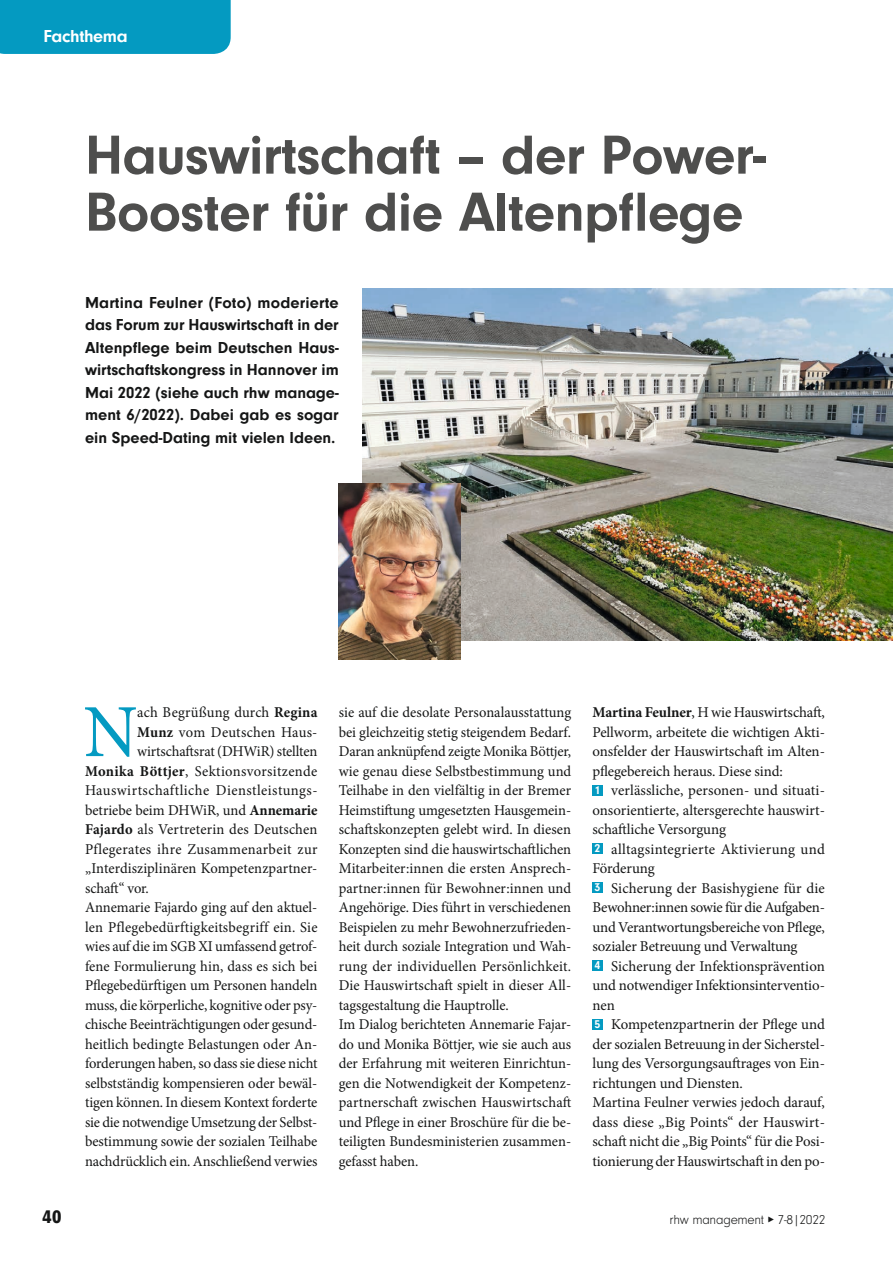
<style>
.page{position:relative;width:893px;height:1263px;background:#fff}
.page>*{position:absolute;margin:0;border:0;box-sizing:border-box;transform-origin:0 0}
.t1{font:75px "Minion Pro";color:#049ac1}
.t2{font:700 57px/57px "Neuzeit Gro";letter-spacing:-.01em;color:#4e4e4d}
.t3{font:900 19.5px "Neuzeit Gro Con";color:#151616}
.t4{font:700 18px "Neuzeit Gro";letter-spacing:-.02em;color:#fff}
.t5{font:700 16.5px/22.5px "Neuzeit Gro";color:#151616;text-align:justify}
.t6{font:15px/19.5px "Minion Pro";letter-spacing:-.005em;color:#151616;text-align:justify}
.t7{font:15px "Minion Pro";letter-spacing:.015em;color:#151616}
.t8{font:15px "Minion Pro";letter-spacing:.025em;color:#151616}
.t9{font:15px/19.5px "Minion Pro";letter-spacing:.02em;color:#151616}
.t10{font:15px "Minion Pro";letter-spacing:.03em;color:#151616}
.t11{font:300 13.5px "Neuzeit Gro";letter-spacing:-.02em;color:#151616}
.t12{font:700 11.7px "Neuzeit Gro";color:#fff}
.s1{font-weight:700}
</style>
<div class="page">
<div style="left:0;top:0;width:231px;height:54px;background:#049ac1"></div>
<img style="left:362px;top:288px;width:531px;height:352px">
<div style="left:592px;top:785px;width:11px;height:10px;background:#049ac1"></div>
<div style="left:592px;top:843px;width:11px;height:11px;background:#049ac1"></div>
<div style="left:592px;top:882px;width:11px;height:11px;background:#049ac1"></div>
<div style="left:592px;top:960px;width:11px;height:11px;background:#049ac1"></div>
<div style="left:592px;top:1019px;width:11px;height:10px;background:#049ac1"></div>
<img style="left:339px;top:483px;width:122px;height:176px">
<p class="t4" style="left:44px;top:26px;width:86px">Fachthema</p>
<h2 class="t2" style="left:85px;top:127px;width:682px">Hauswirtschaft – der Power-<br>Booster für die Altenpflege</h2>
<p class="t5" style="left:85px;top:291px;width:255px">Martina Feulner (Foto) moderierte das Forum zur Hauswirtschaft in der Altenpflege beim Deutschen Haus&shy;wirtschaftskongress in Hannover im Mai 2022 (siehe auch rhw manage&shy;ment 6/2022). Dabei gab es sogar ein Speed-Dating mit vielen Ideen.</p>
<h3 class="t3" style="left:42px;top:1206px;width:21px">40</h3>
<h1 class="t1" style="left:84px;top:682px;width:56px">N</h1>
<p class="t6" style="left:137px;top:703px;width:182px">ach Begrüßung durch <span class="s1">Regina</span></p>
<p class="t7" style="left:137px;top:722px;width:182px"><span class="s1">Munz</span> vom Deutschen Haus-</p>
<p class="t6" style="left:137px;top:742px;width:182px">wirtschaftsrat (DHWiR) stellten</p>
<p class="t8" style="left:85px;top:761px;width:234px"><span class="s1">Monika Böttjer</span>, Sektionsvorsitzende</p>
<p class="t10" style="left:85px;top:780px;width:234px">Hauswirtschaftliche Dienstleistungs-</p>
<p class="t6" style="left:85px;top:800px;width:234px">betriebe beim DHWiR, und <span class="s1">Annemarie</span></p>
<p class="t7" style="left:85px;top:819px;width:234px"><span class="s1">Fajardo</span> als Vertreterin des Deutschen</p>
<p class="t8" style="left:85px;top:839px;width:234px">Pflegerates ihre Zusammenarbeit zur</p>
<p class="t6" style="left:85px;top:859px;width:234px">„Interdisziplinären Kompetenzpartner-</p>
<p class="t6" style="left:85px;top:878px;width:65px">schaft“ vor.</p>
<p class="t6" style="left:85px;top:898px;width:234px">Annemarie Fajardo ging auf den aktuel-</p>
<p class="t7" style="left:85px;top:917px;width:234px">len Pflegebedürftigkeitsbegriff ein. Sie</p>
<p class="t6" style="left:85px;top:937px;width:234px">wies auf die im SGB XI umfassend getrof-</p>
<p class="t6" style="left:85px;top:956px;width:234px">fene Formulierung hin, dass es sich bei</p>
<p class="t6" style="left:85px;top:976px;width:234px">Pflegebedürftigen um Personen handeln</p>
<p class="t6" style="left:85px;top:995px;width:234px">muss, die körperliche, kognitive oder psy-</p>
<p class="t6" style="left:85px;top:1015px;width:234px">chische Beeinträchtigungen oder gesund-</p>
<p class="t6" style="left:85px;top:1034px;width:234px">heitlich bedingte Belastungen oder An-</p>
<p class="t6" style="left:85px;top:1054px;width:234px">forderungen haben, so dass sie diese nicht</p>
<p class="t6" style="left:85px;top:1073px;width:234px">selbstständig kompensieren oder bewäl-</p>
<p class="t6" style="left:85px;top:1093px;width:234px">tigen können. In diesem Kontext forderte</p>
<p class="t6" style="left:85px;top:1112px;width:234px">sie die notwendige Umsetzung der Selbst-</p>
<p class="t6" style="left:85px;top:1132px;width:234px">bestimmung sowie der sozialen Teilhabe</p>
<p class="t6" style="left:85px;top:1151px;width:234px">nachdrücklich ein. Anschließend verwies</p>
<p class="t6" style="left:339px;top:703px;width:234px;text-align:left">sie auf die desolate Personalausstattung bei gleichzeitig stetig steigendem Bedarf.<br>Daran anknüpfend zeigte Monika Böttjer, wie genau diese Selbstbestimmung und Teilhabe in den vielfältig in der Bremer Heimstiftung umgesetzten Hausgemein&shy;schaftskonzepten gelebt wird. In diesen Konzepten sind die hauswirtschaftlichen Mitarbeiter:innen die ersten Ansprech&shy;partner:innen für Bewohner:innen und Angehörige. Dies führt in verschiedenen Beispielen zu mehr Bewohnerzufrieden&shy;heit durch soziale Integration und Wah&shy;rung der individuellen Persönlichkeit.<br>Die Hauswirtschaft spielt in dieser All&shy;tagsgestaltung die Hauptrolle.<br>Im Dialog berichteten Annemarie Fajar&shy;do und Monika Böttjer, wie sie auch aus der Erfahrung mit weiteren Einrichtun&shy;gen die Notwendigkeit der Kompetenz&shy;partnerschaft zwischen Hauswirtschaft und Pflege in einer Broschüre für die be&shy;teiligten Bundesministerien zusammen&shy;gefasst haben.</p>
<p class="t6" style="left:592px;top:703px;width:234px"><span class="s1">Martina Feulner</span>, H wie Hauswirtschaft, Pellworm, arbeitete die wichtigen Akti&shy;onsfelder der Hauswirtschaft im Alten&shy;pflegebereich heraus. Diese sind:</p>
<p class="t6" style="left:592px;top:781px;width:234px;text-indent:19px">verlässliche, personen- und situati&shy;onsorientierte, altersgerechte hauswirt&shy;schaftliche Versorgung</p>
<p class="t9" style="left:592px;top:839px;width:234px;text-indent:19px">alltagsintegrierte Aktivierung und<br>Förderung</p>
<p class="t6" style="left:592px;top:878px;width:234px;text-indent:19px">Sicherung der Basishygiene für die Bewohner:innen sowie für die Aufgaben&shy;und Verantwortungsbereiche von Pflege, sozialer Betreuung und Verwaltung</p>
<p class="t6" style="left:592px;top:956px;width:234px;text-indent:19px">Sicherung der Infektionsprävention und notwendiger Infektionsinterventio&shy;nen</p>
<p class="t6" style="left:592px;top:1015px;width:234px;text-align:left;text-indent:19px">Kompetenzpartnerin der Pflege und der sozialen Betreuung in der Sicherstel&shy;lung des Versorgungsauftrages von Ein&shy;richtungen und Diensten.<br>Martina Feulner verwies jedoch darauf, dass diese „Big Points“ der Hauswirt&shy;schaft nicht die „Big Points“ für die Posi&shy;tionierung der Hauswirtschaft in den po-</p>
<p class="t12" style="left:595px;top:783px;width:7px">1</p>
<p class="t12" style="left:595px;top:842px;width:7px">2</p>
<p class="t12" style="left:595px;top:881px;width:7px">3</p>
<p class="t12" style="left:595px;top:959px;width:7px">4</p>
<p class="t12" style="left:595px;top:1017px;width:7px">5</p>
<p class="t11" style="left:670px;top:1212px;width:158px">rhw management ▸ 7-8|2022</p>
</div>
